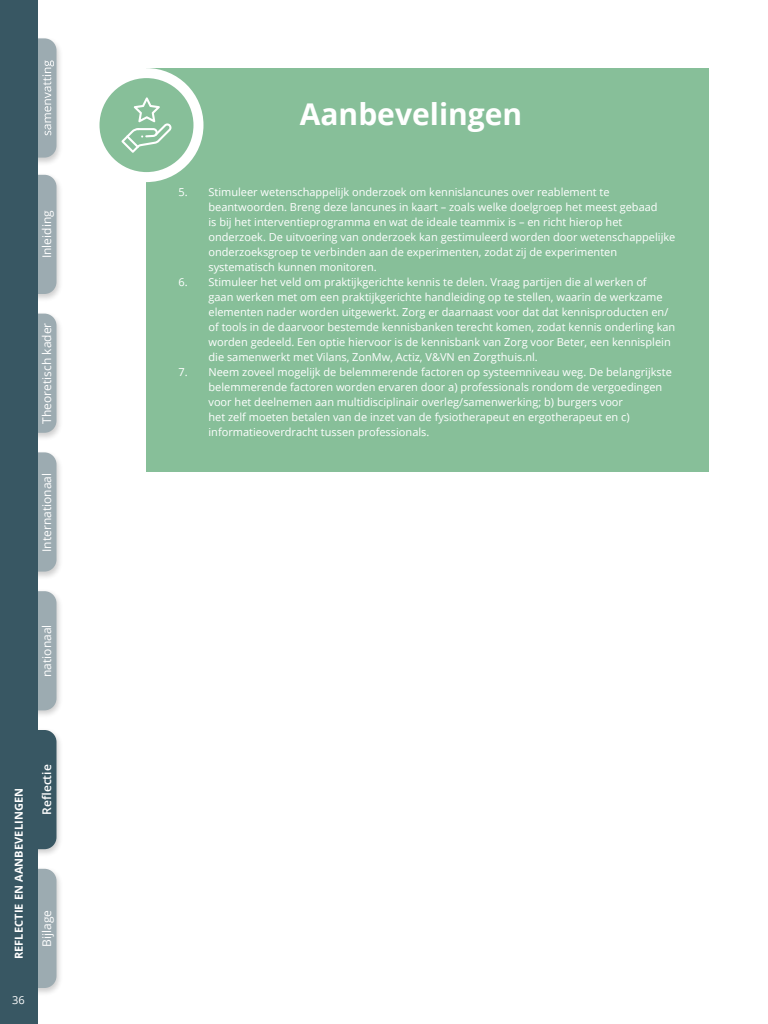
<style>
.page{position:relative;width:768px;height:1024px;background:#fff}
.page>*{position:absolute;margin:0;border:0;box-sizing:border-box;transform-origin:0 0}
.t1{font:700 30px "Open Sans";color:#fff}
.t2{font:12px "Open Sans";color:#fff}
.t3{font:600 12px "Open Sans";color:#fff}
.t4{font:11px/15px "Open Sans";color:#fff}
.t5{font:700 11px "Open Sans";letter-spacing:.01em;color:#fff}
</style>
<div class="page">
<div style="left:15px;top:450px;width:49px;height:130px;background:#000;opacity:.2"></div>
<div style="left:18px;top:452px;width:38px;height:120px;background:#9cabb1;border-radius:12px"></div>
<div style="left:15px;top:589px;width:49px;height:130px;background:#000;opacity:.2"></div>
<div style="left:18px;top:591px;width:38px;height:119px;background:#9cabb1;border-radius:12px"></div>
<div style="left:15px;top:867px;width:49px;height:130px;background:#000;opacity:.2"></div>
<div style="left:18px;top:869px;width:38px;height:119px;background:#9cabb1;border-radius:12px"></div>
<div style="left:15px;top:311px;width:49px;height:130px;background:#000;opacity:.2"></div>
<div style="left:18px;top:314px;width:38px;height:119px;background:#9cabb1;border-radius:12px"></div>
<div style="left:15px;top:173px;width:49px;height:130px;background:#000;opacity:.2"></div>
<div style="left:18px;top:175px;width:38px;height:119px;background:#9cabb1;border-radius:12px"></div>
<div style="left:15px;top:36px;width:49px;height:130px;background:#000;opacity:.2"></div>
<div style="left:18px;top:38px;width:38px;height:120px;background:#9cabb1;border-radius:12px"></div>
<svg style="left:42px;top:60px;width:12px;height:75px"></svg>
<div style="left:15px;top:728px;width:49px;height:130px;background:#000;opacity:.2"></div>
<div style="left:18px;top:730px;width:38px;height:119px;background:#385763;border-radius:12px"></div>
<div style="left:0;top:0;width:38px;height:1024px;background:#385763"></div>
<div style="left:146px;top:68px;width:563px;height:404px;background:#87bf99"></div>
<svg style="left:95px;top:73px;width:103px;height:104px"></svg>
<div style="left:90px;top:68px;width:113px;height:114px;border:10px solid #fff;border-radius:50%"></div>
<svg style="left:121px;top:97px;width:51px;height:56px"></svg>
<p class="t2" style="left:39px;top:258px;width:49px;rotate:-90deg">Inleiding</p>
<p class="t2" style="left:39px;top:424px;width:102px;rotate:-90deg">Theoretisch kader</p>
<p class="t2" style="left:39px;top:552px;width:80px;rotate:-90deg">Internationaal</p>
<p class="t2" style="left:39px;top:677px;width:54px;rotate:-90deg">nationaal</p>
<p class="t5" style="left:11px;top:959px;width:173px;rotate:-90deg">REFLECTIE EN AANBEVELINGEN</p>
<p class="t4" style="left:12px;top:992px;width:14px">36</p>
<p class="t3" style="left:39px;top:815px;width:52px;rotate:-90deg">Reflectie</p>
<p class="t2" style="left:39px;top:947px;width:38px;rotate:-90deg">Bijlage</p>
<h1 class="t1" style="left:300px;top:93px;width:224px">Aanbevelingen</h1>
<p class="t4" style="left:208px;top:184px;width:468px;text-indent:-30px">5. Stimuleer wetenschappelijk onderzoek om kennislancunes over reablement te beantwoorden. Breng deze lancunes in kaart – zoals welke doelgroep het meest gebaad<br>is bij het interventieprogramma en wat de ideale teammix is – en richt hierop het onderzoek. De uitvoering van onderzoek kan gestimuleerd worden door wetenschappelijke onderzoeksgroep te verbinden aan de experimenten, zodat zij de experimenten systematisch kunnen monitoren.</p>
<p class="t4" style="left:208px;top:274px;width:468px;text-indent:-30px">6. Stimuleer het veld om praktijkgerichte kennis te delen. Vraag partijen die al werken of<br>gaan werken met om een praktijkgerichte handleiding op te stellen, waarin de werkzame elementen nader worden uitgewerkt. Zorg er daarnaast voor dat dat kennisproducten en/ of tools in de daarvoor bestemde kennisbanken terecht komen, zodat kennis onderling kan worden gedeeld. Een optie hiervoor is de kennisbank van Zorg voor Beter, een kennisplein die samenwerkt met Vilans, ZonMw, Actiz, V&amp;VN en Zorgthuis.nl.</p>
<p class="t4" style="left:208px;top:364px;width:465px;text-indent:-30px">7. Neem zoveel mogelijk de belemmerende factoren op systeemniveau weg. De belangrijkste belemmerende factoren worden ervaren door a) professionals rondom de vergoedingen voor het deelnemen aan multidisciplinair overleg/samenwerking; b) burgers voor<br>het zelf moeten betalen van de inzet van de fysiotherapeut en ergotherapeut en c) informatieoverdracht tussen professionals.</p>
</div>
